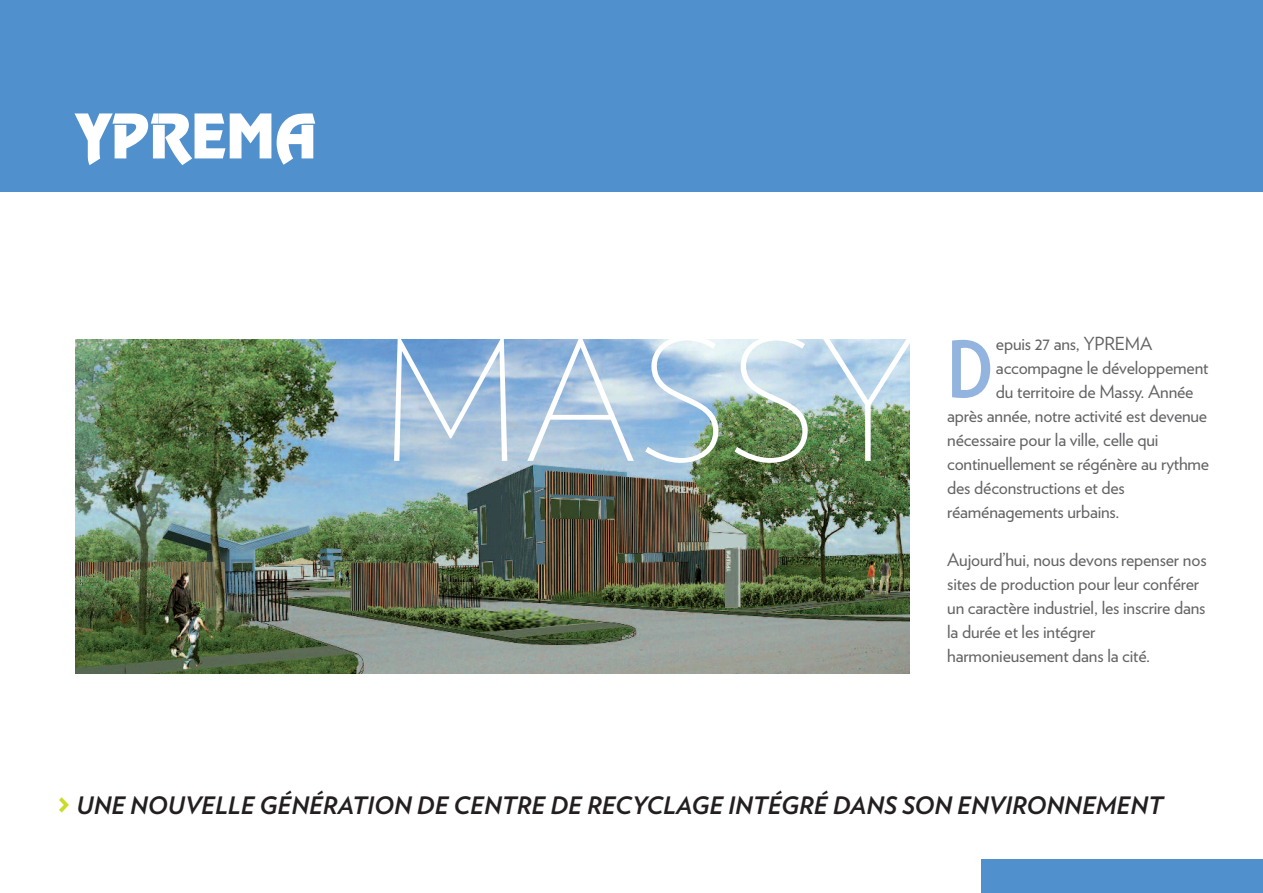
<style>
.page{position:relative;width:1263px;height:893px;background:#fff}
.page>*{position:absolute;margin:0;border:0;box-sizing:border-box;transform-origin:0 0}
.t1{font:200 168px "Verlag";color:#fff}
.t2{font:700 78px "Verlag Condensed";color:#93b4de}
.t3{font:italic 700 24px "Verlag";color:#231f20}
.t4{font:18px/24px "Verlag";letter-spacing:-.01em;color:#636366}
.s1{font-weight:900;font-style:normal;font-size:31.5px;color:#cadb2a}
</style>
<div class="page">
<div style="left:0;top:0;width:1263px;height:191px;background:#5090cc"></div>
<img style="left:75px;top:339px;width:835px;height:334px">
<svg style="left:74px;top:113px;width:242px;height:52px"></svg>
<div style="left:981px;top:859px;width:282px;height:34px;background:#5090cc"></div>
<h1 class="t1" style="left:380px;top:338px;width:541px">MASSY</h1>
<h2 class="t2" style="left:947px;top:340px;width:48px">D</h2>
<p class="t4" style="left:996px;top:333px;width:158px">epuis 27 ans, YPREMA</p>
<p class="t4" style="left:996px;top:357px;width:214px">accompagne le développement</p>
<p class="t4" style="left:996px;top:381px;width:199px">du territoire de Massy. Année</p>
<p class="t4" style="left:947px;top:405px;width:262px">après année, notre activité est devenue</p>
<p class="t4" style="left:947px;top:429px;width:213px">nécessaire pour la ville, celle qui</p>
<p class="t4" style="left:947px;top:453px;width:263px">continuellement se régénère au rythme</p>
<p class="t4" style="left:947px;top:477px;width:179px">des déconstructions et des</p>
<p class="t4" style="left:947px;top:501px;width:174px">réaménagements urbains.</p>
<p class="t4" style="left:947px;top:549px;width:261px">Aujourd’hui, nous devons repenser nos sites de production pour leur conférer un caractère industriel, les inscrire dans la durée et les intégrer harmonieusement dans la cité.</p>
<h3 class="t3" style="left:58px;top:797px;width:1107px"><span class="s1">&gt;</span> UNE NOUVELLE GÉNÉRATION DE CENTRE DE RECYCLAGE INTÉGRÉ DANS SON ENVIRONNEMENT</h3>
</div>
